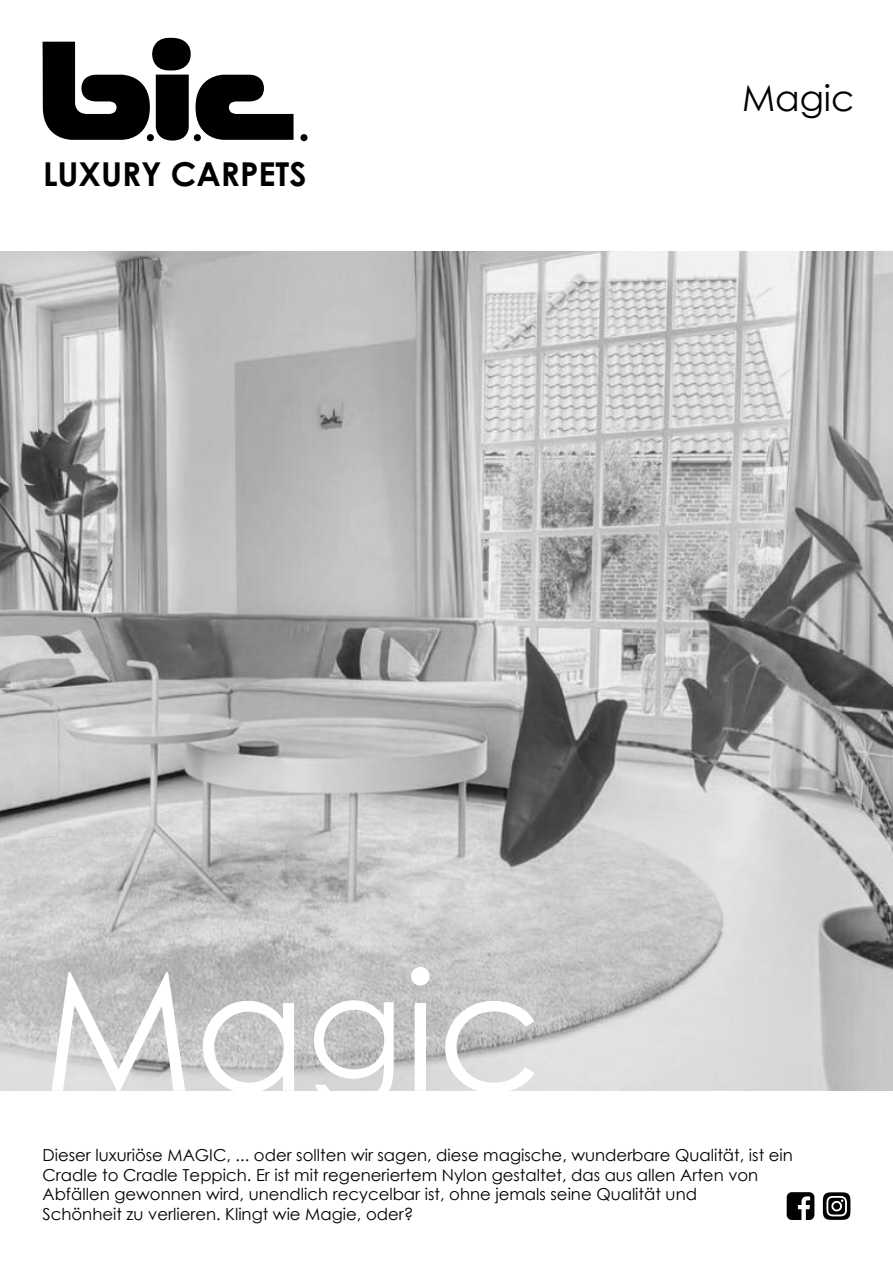
<style>
.page{position:relative;width:893px;height:1263px;background:#fff}
.page>*{position:absolute;margin:0;border:0;box-sizing:border-box;transform-origin:0 0}
.t1{font:165px "Century Gothic";color:#fff}
.t2{font:36px "Century Gothic";color:#000}
.t3{font:700 33px "Century Gothic";color:#000}
.t4{font:16.5px/19.8px "Century Gothic";color:#000}
.s1{font-size:144px}
</style>
<div class="page">
<div style="left:300px;top:134px;width:8px;height:7px;background:#000;border-radius:50%"></div>
<svg style="left:43px;top:38px;width:251px;height:103px"></svg>
<img style="left:0;top:251px;width:893px;height:839px">
<svg style="left:787px;top:1192px;width:27px;height:28px"></svg>
<svg style="left:823px;top:1192px;width:27px;height:28px"></svg>
<h3 class="t3" style="left:43px;top:153px;width:265px">LUXURY CARPETS</h3>
<h2 class="t2" style="left:742px;top:73px;width:114px">Magic</h2>
<h1 class="t1" style="left:43px;top:916px;width:502px">Ma<span class="s1">g</span>ic</h1>
<p class="t4" style="left:43px;top:1145px;width:752px">Dieser luxuriöse MAGIC, ... oder sollten wir sagen, diese magische, wunderbare Qualität, ist ein Cradle to Cradle Teppich. Er ist mit regeneriertem Nylon gestaltet, das aus allen Arten von Abfällen gewonnen wird, unendlich recycelbar ist, ohne jemals seine Qualität und<br>Schönheit zu verlieren. Klingt wie Magie, oder?</p>
</div>
